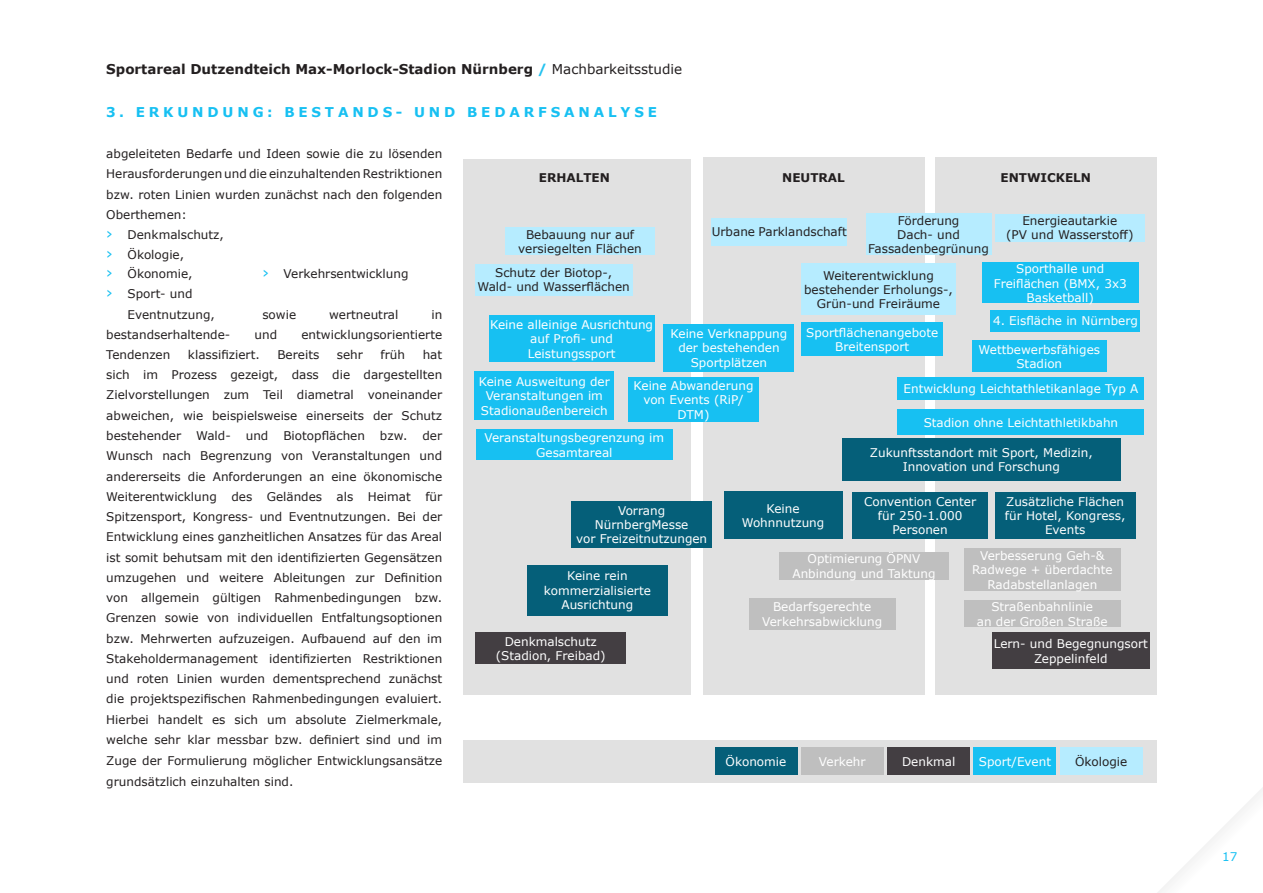
<style>
.page{position:relative;width:1263px;height:893px;background:#fff}
.page>*{position:absolute;margin:0;border:0;box-sizing:border-box;transform-origin:0 0}
.t1{font:700 13.5px "Verdana";color:#231f20}
.t2{font:700 13.5px "Verdana";letter-spacing:.285em;color:#17c0f2}
.t3{font:12px/20.2px "Verdana";color:#231f20;text-align:center}
.t4{font:12px/14.4px "Verdana";color:#fff;text-align:center}
.t5{font:700 12px "Verdana";color:#231f20}
.t6{font:12px "Verdana";color:#17c0f2}
.s1{color:#25c2ef}
.s2{font-weight:400}
.s3{font-size:15px;color:#17c0f2}
</style>
<div class="page">
<div style="left:463px;top:160px;width:228px;height:535px;background:#e1e1e1"></div>
<div style="left:703px;top:157px;width:221px;height:538px;background:#e1e1e1"></div>
<div style="left:935px;top:157px;width:222px;height:538px;background:#e1e1e1"></div>
<div style="left:505px;top:227px;width:150px;height:28px;background:#b6ecff"></div>
<div style="left:475px;top:264px;width:157px;height:31px;background:#b6ecff"></div>
<div style="left:489px;top:315px;width:166px;height:47px;background:#17c0f2"></div>
<div style="left:474px;top:371px;width:140px;height:49px;background:#17c0f2"></div>
<div style="left:476px;top:430px;width:197px;height:30px;background:#17c0f2"></div>
<div style="left:663px;top:324px;width:131px;height:47px;background:#17c0f2"></div>
<div style="left:628px;top:377px;width:131px;height:45px;background:#17c0f2"></div>
<div style="left:801px;top:322px;width:142px;height:34px;background:#17c0f2"></div>
<div style="left:897px;top:377px;width:247px;height:23px;background:#17c0f2"></div>
<div style="left:972px;top:341px;width:135px;height:31px;background:#17c0f2"></div>
<div style="left:897px;top:409px;width:247px;height:26px;background:#17c0f2"></div>
<div style="left:982px;top:263px;width:156px;height:40px;background:#17c0f2"></div>
<div style="left:991px;top:310px;width:149px;height:22px;background:#17c0f2"></div>
<div style="left:712px;top:218px;width:135px;height:28px;background:#b6ecff"></div>
<div style="left:801px;top:263px;width:155px;height:52px;background:#b6ecff"></div>
<div style="left:866px;top:214px;width:125px;height:41px;background:#b6ecff"></div>
<div style="left:995px;top:214px;width:149px;height:27px;background:#b6ecff"></div>
<div style="left:572px;top:501px;width:140px;height:46px;background:#055f79"></div>
<div style="left:527px;top:565px;width:140px;height:50px;background:#055f79"></div>
<div style="left:724px;top:492px;width:118px;height:47px;background:#055f79"></div>
<div style="left:853px;top:492px;width:135px;height:47px;background:#055f79"></div>
<div style="left:842px;top:438px;width:278px;height:42px;background:#055f79"></div>
<div style="left:995px;top:492px;width:140px;height:47px;background:#055f79"></div>
<div style="left:475px;top:632px;width:151px;height:32px;background:#433e42"></div>
<div style="left:749px;top:598px;width:147px;height:32px;background:#bfbfbf"></div>
<div style="left:779px;top:552px;width:170px;height:27px;background:#bfbfbf"></div>
<div style="left:964px;top:549px;width:156px;height:42px;background:#bfbfbf"></div>
<div style="left:964px;top:601px;width:156px;height:26px;background:#bfbfbf"></div>
<div style="left:992px;top:632px;width:158px;height:37px;background:#433e42"></div>
<div style="left:463px;top:740px;width:694px;height:42px;background:#e1e1e1"></div>
<div style="left:1060px;top:747px;width:82px;height:28px;background:#b6ecff"></div>
<div style="left:974px;top:747px;width:82px;height:28px;background:#17c0f2"></div>
<div style="left:715px;top:747px;width:82px;height:28px;background:#055f79"></div>
<div style="left:801px;top:747px;width:82px;height:28px;background:#bfbfbf"></div>
<div style="left:887px;top:747px;width:83px;height:28px;background:#433e42"></div>
<svg style="left:1158px;top:788px;width:105px;height:105px"></svg>
<p class="t1" style="left:106px;top:64px;width:577px">Sportareal Dutzendteich Max-Morlock-Stadion Nürnberg <span class="s1">/</span> <span class="s2">Machbarkeitsstudie</span></p>
<p class="t2" style="left:106px;top:104px;width:552px">3. ERKUNDUNG: BESTANDS- UND BEDARFSANALYSE</p>
<p class="t3" style="left:106px;top:145px;width:337px;text-align:left">abgeleiteten Bedarfe und Ideen sowie die zu lösenden Herausforderungen und die einzuhaltenden Restriktionen bzw. roten Linien wurden zunächst nach den folgenden Oberthemen:<br><span class="s3">›</span> Denkmalschutz,<br><span class="s3">›</span> Ökologie,</p>
<p class="t3" style="left:106px;top:265px;width:88px"><span class="s3">›</span> Ökonomie,</p>
<p class="t3" style="left:106px;top:285px;width:88px"><span class="s3">›</span> Sport- und</p>
<p class="t3" style="left:128px;top:305px;width:89px">Eventnutzung,</p>
<p class="t5" style="left:539px;top:173px;width:73px">ERHALTEN</p>
<p class="t5" style="left:782px;top:173px;width:64px">NEUTRAL</p>
<p class="t5" style="left:1000px;top:173px;width:92px">ENTWICKELN</p>
<p class="t3" style="left:868px;top:214px;width:122px;line-height:14.4px">Förderung<br>Dach- und<br>Fassadenbegrünung</p>
<p class="t3" style="left:1006px;top:214px;width:129px;line-height:14.4px">Energieautarkie<br>(PV und Wassersto昀昀)</p>
<p class="t3" style="left:712px;top:223px;width:137px">Urbane Parklandschaft</p>
<p class="t3" style="left:804px;top:269px;width:150px;line-height:14.4px">Weiterentwicklung bestehender Erholungs-,<br>Grün-und Freiräume</p>
<p class="t3" style="left:518px;top:228px;width:125px;line-height:14.4px">Bebauung nur auf versiegelten Flächen</p>
<p class="t3" style="left:477px;top:266px;width:154px;line-height:14.4px">Schutz der Biotop-,<br>Wald- und Wasser昀氀ächen</p>
<p class="t4" style="left:490px;top:318px;width:164px">Keine alleinige Ausrichtung auf Pro昀椀- und<br>Leistungssport</p>
<p class="t4" style="left:479px;top:375px;width:132px">Keine Ausweitung der<br>Veranstaltungen im<br>Stadionaußenbereich</p>
<p class="t4" style="left:484px;top:432px;width:181px">Veranstaltungsbegrenzung im<br>Gesamtareal</p>
<p class="t4" style="left:994px;top:263px;width:134px">Sporthalle und<br>Frei昀氀ächen (BMX, 3x3<br>Basketball)</p>
<p class="t4" style="left:993px;top:314px;width:146px">4. Eis昀氀äche in Nürnberg</p>
<p class="t3" style="left:262px;top:265px;width:148px"><span class="s3">›</span> Verkehrsentwicklung</p>
<p class="t3" style="left:262px;top:305px;width:35px">sowie</p>
<p class="t3" style="left:329px;top:305px;width:71px">wertneutral</p>
<p class="t3" style="left:431px;top:305px;width:12px">in</p>
<p class="t4" style="left:806px;top:325px;width:134px">Sport昀氀ächenangebote<br>Breitensport</p>
<p class="t4" style="left:903px;top:383px;width:236px">Entwicklung Leichtathletikanlage Typ A</p>
<p class="t4" style="left:671px;top:327px;width:118px">Keine Verknappung der bestehenden<br>Sportplätzen</p>
<p class="t4" style="left:634px;top:379px;width:121px">Keine Abwanderung von Events (RiP/<br>DTM)</p>
<p class="t3" style="left:106px;top:325px;width:126px">bestandserhaltende-</p>
<p class="t3" style="left:255px;top:325px;width:24px">und</p>
<p class="t3" style="left:301px;top:325px;width:142px">entwicklungsorientierte</p>
<p class="t3" style="left:106px;top:344px;width:66px">Tendenzen</p>
<p class="t3" style="left:188px;top:344px;width:73px">klassi昀椀ziert.</p>
<p class="t3" style="left:277px;top:345px;width:43px">Bereits</p>
<p class="t3" style="left:337px;top:345px;width:28px">sehr</p>
<p class="t3" style="left:381px;top:345px;width:26px">früh</p>
<p class="t4" style="left:978px;top:343px;width:123px">Wettbewerbsfähiges<br>Stadion</p>
<p class="t3" style="left:106px;top:345px;width:337px;text-align:justify;text-indent:316px">hat sich im Prozess gezeigt, dass die dargestellten Zielvorstellungen zum Teil diametral voneinander abweichen, wie beispielsweise einerseits der Schutz bestehender Wald- und Biotop昀氀ächen bzw. der Wunsch nach Begrenzung von Veranstaltungen und andererseits die Anforderungen an eine ökonomische Weiterentwicklung des Geländes als Heimat für Spitzensport, Kongress- und Eventnutzungen. Bei der Entwicklung eines ganzheitlichen Ansatzes für das Areal ist somit behutsam mit den identi昀椀zierten Gegensätzen umzugehen und weitere Ableitungen zur De昀椀nition von allgemein gültigen Rahmenbedingungen bzw.<br>Grenzen sowie von individuellen Entfaltungsoptionen bzw. Mehrwerten aufzuzeigen. Aufbauend auf den im Stakeholdermanagement identi昀椀zierten Restriktionen und roten Linien wurden dementsprechend zunächst die projektspezi昀椀schen Rahmenbedingungen evaluiert.<br>Hierbei handelt es sich um absolute Zielmerkmale, welche sehr klar messbar bzw. de昀椀niert sind und im Zuge der Formulierung möglicher Entwicklungsansätze grundsätzlich einzuhalten sind.</p>
<p class="t4" style="left:924px;top:416px;width:196px">Stadion ohne Leichtathletikbahn</p>
<p class="t4" style="left:870px;top:446px;width:224px">Zukunftsstandort mit Sport, Medizin,<br>Innovation und Forschung</p>
<p class="t4" style="left:1005px;top:495px;width:122px">Zusätzliche Flächen für Hotel, Kongress,<br>Events</p>
<p class="t4" style="left:742px;top:502px;width:84px">Keine<br>Wohnnutzung</p>
<p class="t4" style="left:864px;top:495px;width:114px">Convention Center für 250-1.000<br>Personen</p>
<p class="t4" style="left:576px;top:504px;width:133px">Vorrang<br>NürnbergMesse<br>vor Freizeitnutzungen</p>
<p class="t4" style="left:544px;top:570px;width:108px">Keine rein kommerzialisierte<br>Ausrichtung</p>
<p class="t4" style="left:792px;top:553px;width:145px">Optimierung ÖPNV<br>Anbindung und Taktung</p>
<p class="t4" style="left:972px;top:549px;width:142px">Verbesserung Geh-&amp;<br>Radwege + überdachte<br>Radabstellanlagen</p>
<p class="t4" style="left:977px;top:601px;width:132px">Straßenbahnlinie<br>an der Großen Straße</p>
<p class="t4" style="left:994px;top:638px;width:156px">Lern- und Begegnungsort<br>Zeppelinfeld</p>
<p class="t4" style="left:762px;top:601px;width:122px">Bedarfsgerechte<br>Verkehrsabwicklung</p>
<p class="t4" style="left:496px;top:635px;width:111px">Denkmalschutz (Stadion, Freibad)</p>
<p class="t4" style="left:726px;top:755px;width:62px">Ökonomie</p>
<p class="t4" style="left:819px;top:755px;width:48px">Verkehr</p>
<p class="t4" style="left:902px;top:755px;width:55px">Denkmal</p>
<p class="t4" style="left:979px;top:755px;width:74px">Sport/Event</p>
<p class="t3" style="left:1075px;top:752px;width:54px">Ökologie</p>
<p class="t6" style="left:1222px;top:852px;width:17px">17</p>
</div>
